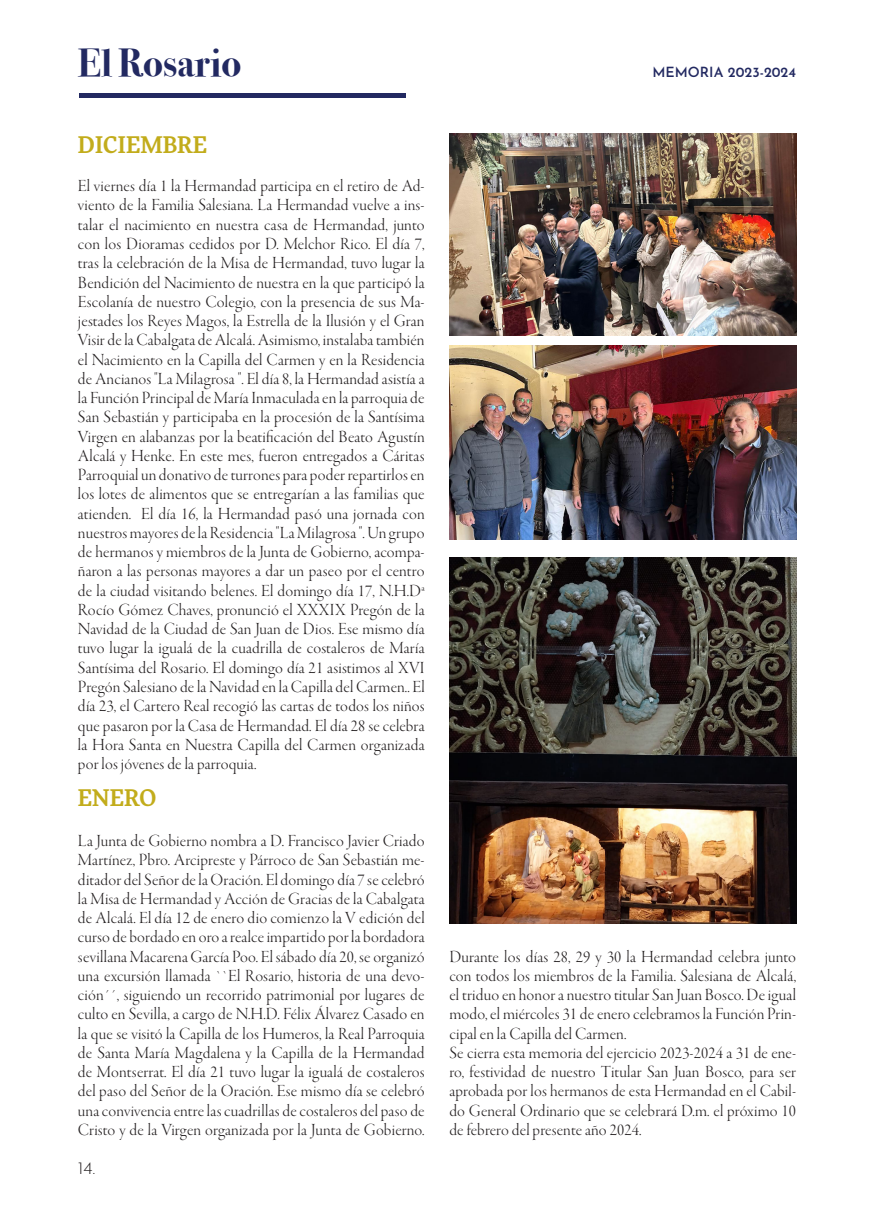
<style>
.page{position:relative;width:874px;height:1221px;background:#fff}
.page>*{position:absolute;margin:0;border:0;box-sizing:border-box;transform-origin:0 0}
.Cabecera{font:700 39.2px "Bodoni Svty Two ITCTT";color:#222961}
.Titulos{font:500 22.75px "More Pro";color:#c2ac1b}
.Texto_base{font:17.5px/19.2px "Garamond Premr Pro Lt Disp";letter-spacing:.01em;color:#231f20;text-align:justify}
.t1{font:300 17.5px "Josefin Sans";color:#231f20}
.Cabecera_titulo{font:600 14px "Josefin Sans";color:#222961}
</style>
<div class="page">
<hr style="left:79px;top:94px;width:326px;height:4px;background:#222961">
<img style="left:449px;top:133px;width:346px;height:202px">
<img style="left:449px;top:345px;width:346px;height:195px">
<img style="left:449px;top:557px;width:346px;height:366px">
<p class="Cabecera" style="left:78px;top:30px;width:165px">El Rosario</p>
<p class="Titulos" style="left:78px;top:128px;width:131px">DICIEMBRE</p>
<p class="Texto_base" style="left:78px;top:177px;width:348px">El viernes día 1 la Hermandad participa en el retiro de Ad&shy;viento de la Familia Salesiana. La Hermandad vuelve a ins&shy;talar el nacimiento en nuestra casa de Hermandad, junto con los Dioramas cedidos por D. Melchor Rico. El día 7, tras la celebración de la Misa de Hermandad, tuvo lugar la Bendición del Nacimiento de nuestra en la que participó la Escolanía de nuestro Colegio, con la presencia de sus Ma&shy;jestades los Reyes Magos, la Estrella de la Ilusión y el Gran Visir de la Cabalgata de Alcalá. Asimismo, instalaba también el Nacimiento en la Capilla del Carmen y en la Residencia de Ancianos "La Milagrosa ". El día 8, la Hermandad asistía a la Función Principal de María Inmaculada en la parroquia de San Sebastián y participaba en la procesión de la Santísima Virgen en alabanzas por la beatificación del Beato Agustín Alcalá y Henke. En este mes, fueron entregados a Cáritas Parroquial un donativo de turrones para poder repartirlos en los lotes de alimentos que se entregarían a las familias que atienden. El día 16, la Hermandad pasó una jornada con nuestros mayores de la Residencia "La Milagrosa ". Un grupo de hermanos y miembros de la Junta de Gobierno, acompa&shy;ñaron a las personas mayores a dar un paseo por el centro de la ciudad visitando belenes. El domingo día 17, N.H.Dª Rocío Gómez Chaves, pronunció el XXXIX Pregón de la Navidad de la Ciudad de San Juan de Dios. Ese mismo día tuvo lugar la igualá de la cuadrilla de costaleros de María Santísima del Rosario. El domingo día 21 asistimos al XVI Pregón Salesiano de la Navidad en la Capilla del Carmen.. El día 23, el Cartero Real recogió las cartas de todos los niños que pasaron por la Casa de Hermandad. El día 28 se celebra la Hora Santa en Nuestra Capilla del Carmen organizada por los jóvenes de la parroquia.</p>
<p class="Titulos" style="left:78px;top:781px;width:80px">ENERO</p>
<p class="Texto_base" style="left:78px;top:831px;width:348px">La Junta de Gobierno nombra a D. Francisco Javier Criado Martínez, Pbro. Arcipreste y Párroco de San Sebastián me&shy;ditador del Señor de la Oración. El domingo día 7 se celebró la Misa de Hermandad y Acción de Gracias de la Cabalgata de Alcalá. El día 12 de enero dio comienzo la V edición del curso de bordado en oro a realce impartido por la bordadora sevillana Macarena García Poo. El sábado día 20, se organizó una excursión llamada ``El Rosario, historia de una devo&shy;ción´´, siguiendo un recorrido patrimonial por lugares de culto en Sevilla, a cargo de N.H.D. Félix Álvarez Casado en la que se visitó la Capilla de los Humeros, la Real Parroquia de Santa María Magdalena y la Capilla de la Hermandad de Montserrat. El día 21 tuvo lugar la igualá de costaleros del paso del Señor de la Oración. Ese mismo día se celebró una convivencia entre las cuadrillas de costaleros del paso de Cristo y de la Virgen organizada por la Junta de Gobierno.</p>
<p class="t1" style="left:78px;top:1153px;width:19px">14.</p>
<p class="Cabecera_titulo" style="left:652px;top:60px;width:145px">MEMORIA 2023-2024</p>
<p class="Texto_base" style="left:449px;top:947px;width:348px">Durante los días 28, 29 y 30 la Hermandad celebra junto con todos los miembros de la Familia. Salesiana de Alcalá, el triduo en honor a nuestro titular San Juan Bosco. De igual modo, el miércoles 31 de enero celebramos la Función Prin&shy;cipal en la Capilla del Carmen.</p>
<p class="Texto_base" style="left:449px;top:1043px;width:348px">Se cierra esta memoria del ejercicio 2023-2024 a 31 de ene&shy;ro, festividad de nuestro Titular San Juan Bosco, para ser aprobada por los hermanos de esta Hermandad en el Cabil&shy;do General Ordinario que se celebrará D.m. el próximo 10 de febrero del presente año 2024.</p>
</div>
